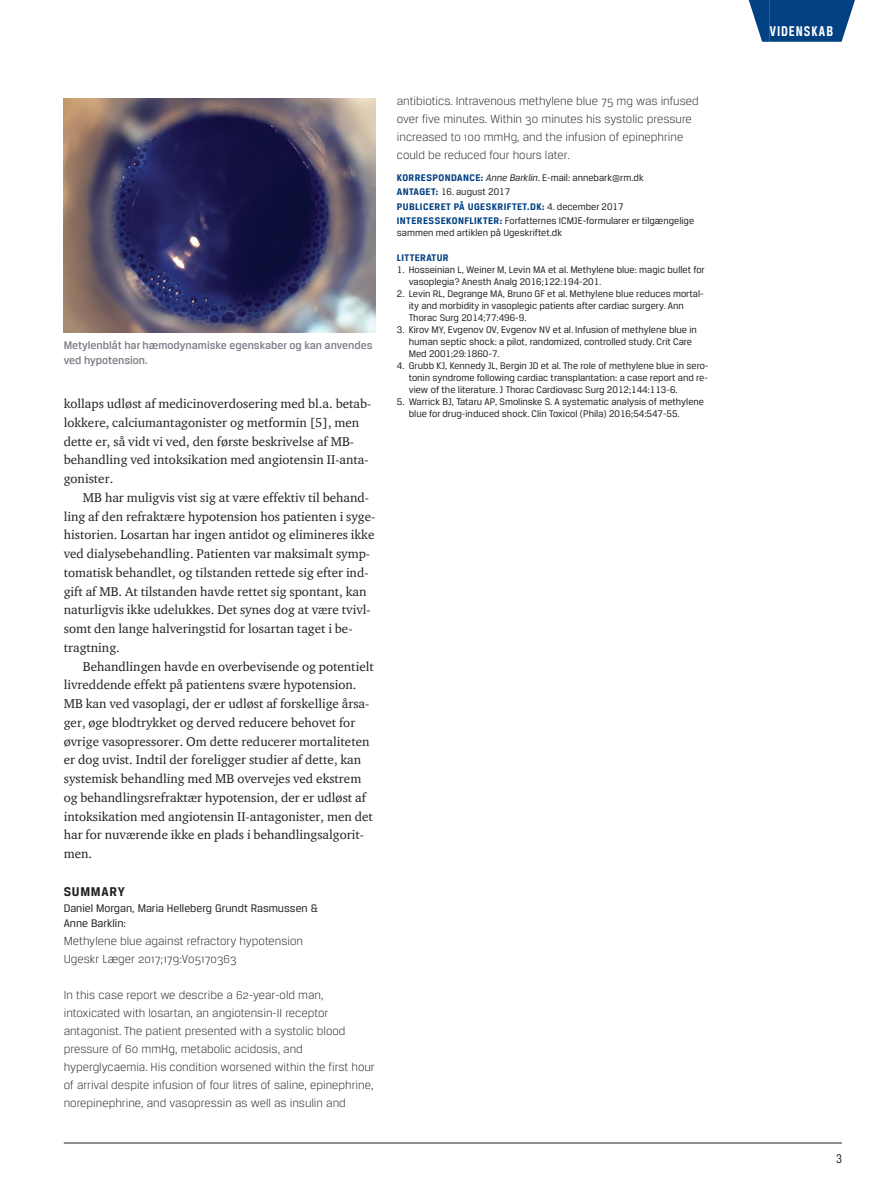
<style>
.page{position:relative;width:893px;height:1191px;background:#fff}
.page>*{position:absolute;margin:0;border:0;box-sizing:border-box;transform-origin:0 0}
.t1{font:700 15px "Breuer Condensed";letter-spacing:.065em;color:#fff}
.t2{font:700 13.5px "Breuer Text";letter-spacing:.055em;color:#231f20}
.t3{font:13.5px "Breuer Condensed";color:#231f20}
.t4{font:13.05px/18.8px "ITC Charter Com";color:#231f20}
.t5{font:300 12.45px/18px "Breuer Text";color:#231f20}
.t6{font:500 11.7px/14.2px "Breuer Text";color:#7d7e88}
.t7{font:11.7px/15.8px "Breuer Text";color:#231f20}
.t8{font:10.2px/12px "Breuer Text";color:#231f20}
.t9{font:700 10.2px "Breuer Text";letter-spacing:.04em;color:#014081}
.s1{font-weight:700;color:#014081}
.s2{font-style:italic}
</style>
<div class="page">
<hr style="left:64px;top:1142px;width:778px;height:1px;background:#231f20">
<div style="left:770px;top:0;width:64px;height:42px;background:#014081"></div>
<svg style="left:749px;top:0;width:21px;height:42px"></svg>
<svg style="left:834px;top:0;width:21px;height:42px"></svg>
<img style="left:64px;top:98px;width:312px;height:234px">
<p class="t6" style="left:64px;top:338px;width:310px">Metylenblåt har hæmodynamiske egenskaber og kan anvendes ved hypotension.</p>
<p class="t4" style="left:64px;top:394px;width:309px">kollaps udløst af medicinoverdosering med bl.a. betab&shy;lokkere, calciumantagonister og metformin [5], men dette er, så vidt vi ved, den første beskrivelse af MB&shy;behandling ved intoksikation med angiotensin II-anta&shy;gonister.</p>
<p class="t4" style="left:64px;top:488px;width:313px;text-indent:19px">MB har muligvis vist sig at være effektiv til behand&shy;ling af den refraktære hypotension hos patienten i syge&shy;historien. Losartan har ingen antidot og elimineres ikke ved dialysebehandling. Patienten var maksimalt symp&shy;tomatisk behandlet, og tilstanden rettede sig efter ind&shy;gift af MB. At tilstanden havde rettet sig spontant, kan naturligvis ikke udelukkes. Det synes dog at være tvivl&shy;somt den lange halveringstid for losartan taget i be&shy;tragtning.</p>
<p class="t4" style="left:64px;top:656px;width:311px;text-indent:19px">Behandlingen havde en overbevisende og potentielt livreddende effekt på patientens svære hypotension.<br>MB kan ved vasoplagi, der er udløst af forskellige årsa&shy;ger, øge blodtrykket og derved reducere behovet for øvrige vasopressorer. Om dette reducerer mortaliteten er dog uvist. Indtil der foreligger studier af dette, kan systemisk behandling med MB overvejes ved ekstrem og behandlingsrefraktær hypotension, der er udløst af intoksikation med angiotensin II-antagonister, men det har for nuværende ikke en plads i behandlingsalgorit&shy;men.</p>
<p class="t2" style="left:64px;top:883px;width:54px">SUMMARY</p>
<p class="t7" style="left:64px;top:899px;width:256px">Daniel Morgan, Maria Helleberg Grundt Rasmussen &amp;<br>Anne Barklin:</p>
<p class="t5" style="left:64px;top:932px;width:241px">Methylene blue against refractory hypotension<br>Ugeskr Læger 2017;179:V05170363</p>
<p class="t5" style="left:64px;top:986px;width:312px">In this case report we describe a 62-year-old man, intoxicated with losartan, an angiotensin-II receptor antagonist. The patient presented with a systolic blood pressure of 60 mmHg, metabolic acidosis, and hyperglycaemia. His condition worsened within the first hour of arrival despite infusion of four litres of saline, epinephrine, norepinephrine, and vasopressin as well as insulin and</p>
<p class="t5" style="left:397px;top:92px;width:303px">antibiotics. Intravenous methylene blue 75 mg was infused over five minutes. Within 30 minutes his systolic pressure increased to 100 mmHg, and the infusion of epinephrine could be reduced four hours later.</p>
<p class="t8" style="left:397px;top:171px;width:248px;line-height:14.1px;text-indent:60px"><span class="s1">AN CE:</span> <span class="s2">Anne Barklin</span>. E-mail: annebark@rm.dk<br><span class="s1">ANTAGET:</span> 16. august 2017<br><span class="s1">PUBLICERET</span></p>
<p class="t9" style="left:397px;top:172px;width:13px">KORRES</p>
<p class="t9" style="left:432px;top:172px;width:13px">POND</p>
<p class="t9" style="left:454px;top:200px;width:27px">PÅ UGESKRIFTET</p>
<p class="t8" style="left:527px;top:200px;width:98px"><span class="s1">.DK:</span> 4. december 2017</p>
<p class="t9" style="left:397px;top:214px;width:10px">INTERESSEKONF</p>
<p class="t9" style="left:470px;top:214px;width:11px">LIKTER</p>
<p class="t8" style="left:397px;top:214px;width:299px;text-indent:103px"><span class="s1">:</span> Forfatternes ICMJE-formularer er tilgængelige sammen med artiklen på Ugeskriftet.dk</p>
<p class="t9" style="left:397px;top:251px;width:53px">LITTERATUR</p>
<p class="t8" style="left:409px;top:263px;width:298px;text-indent:-12px">1. Hosseinian L, Weiner M, Levin MA et al. Methylene blue: magic bullet for vasoplegia? Anesth Analg 2016;122:194-201.</p>
<p class="t8" style="left:409px;top:287px;width:296px;text-indent:-12px">2. Levin RL, Degrange MA, Bruno GF et al. Methylene blue reduces mortal&shy;ity and morbidity in vasoplegic patients after cardiac surgery. Ann<br>Thorac Surg 2014;77:496-9.</p>
<p class="t8" style="left:409px;top:323px;width:290px;text-indent:-12px">3. Kirov MY, Evgenov OV, Evgenov NV et al. Infusion of methylene blue in human septic shock: a pilot, randomized, controlled study. Crit Care<br>Med 2001;29:1860-7.</p>
<p class="t8" style="left:409px;top:359px;width:301px;text-align:justify;text-indent:-12px">4. Grubb KJ, Kennedy JL, Bergin JD et al. The role of methylene blue in sero&shy;tonin syndrome following cardiac transplantation: a case report and re&shy;view of the literature. J Thorac Cardiovasc Surg 2012;144:113-6.</p>
<p class="t8" style="left:409px;top:395px;width:297px;text-indent:-12px">5. Warrick BJ, Tataru AP, Smolinske S. A systematic analysis of methylene blue for drug-induced shock. Clin Toxicol (Phila) 2016;54:547-55.</p>
<p class="t1" style="left:770px;top:23px;width:65px">VIDENSKAB</p>
<p class="t3" style="left:836px;top:1150px;width:7px">3</p>
</div>
